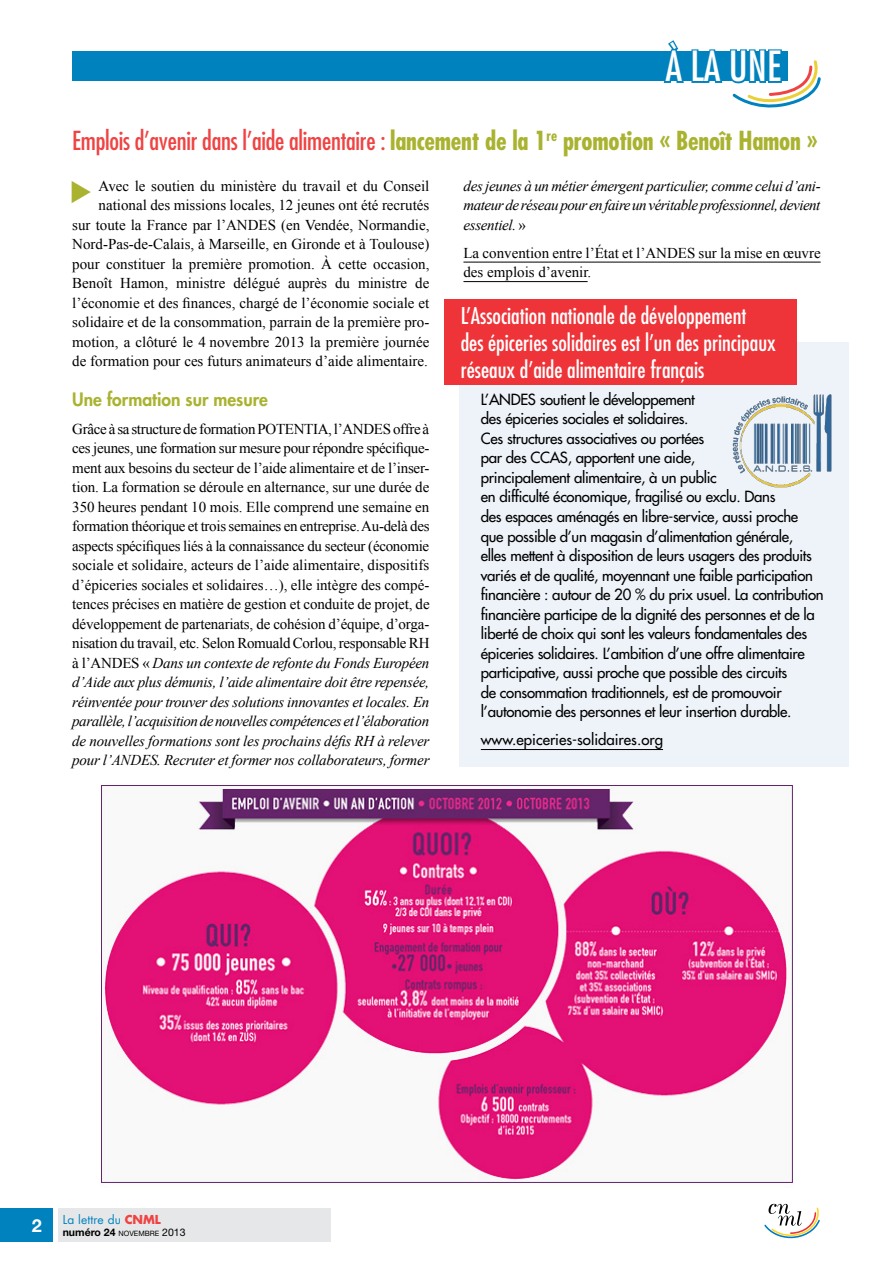
<style>
.page{position:relative;width:893px;height:1263px;background:#fff}
.page>*{position:absolute;margin:0;border:0;box-sizing:border-box;transform-origin:0 0}
.t1{font:condensed 40.5px "Futura";color:#fff}
.t2{font:condensed 25.5px "Futura";letter-spacing:-.01em;color:#ef4343}
.t3{font:condensed 22.5px/27px "Futura";color:#fff}
.t4{font:800 18px "Futura";color:#a9b330}
.t5{font:15px/19.5px "Times New Roman";color:#000;text-align:right}
.t6{font:15px/19.5px "Futura";letter-spacing:-.02em;color:#000}
.t7{font:italic 15px/19.5px "Times New Roman";letter-spacing:-.03em;color:#000;text-align:justify}
.t8{font:15px "Futura";color:#000}
.t9{font:12px "Futura";letter-spacing:.01em;color:#0082be}
.t10{font:700 10.5px "Helvetica Neue";color:#000}
.s1{font-weight:700;color:#a9b330}
.s2{font-style:italic}
.s3{font-style:normal}
.s4{font-weight:700;color:#ef4343}
.s5{font-weight:400;font-size:7.35px}
.s6{font-weight:400}
</style>
<div class="page">
<div style="left:72px;top:51px;width:715px;height:29px;background:#0082be"></div>
<div style="left:0;top:1209px;width:53px;height:33px;background:#0082be"></div>
<div style="left:58px;top:1209px;width:273px;height:33px;background:#e6e7e8"></div>
<svg style="left:764px;top:1204px;width:56px;height:35px"></svg>
<svg style="left:662px;top:40px;width:159px;height:68px"></svg>
<hr style="left:463px;top:262px;width:358px;height:1px;background:#000">
<hr style="left:463px;top:281px;width:125px;height:1px;background:#000">
<div style="left:460px;top:342px;width:389px;height:425px;background:#eef3f9"></div>
<hr style="left:481px;top:749px;width:182px;height:1px;background:#000">
<div style="left:444px;top:299px;width:353px;height:85px;background:#ee3439"></div>
<img style="left:732px;top:394px;width:100px;height:94px">
<img style="left:101px;top:785px;width:692px;height:399px">
<h1 class="t1" style="left:665px;top:42px;width:81px">àla une</h1>
<h2 class="t2" style="left:72px;top:125px;width:747px">Emplois d’avenir dans l’aide alimentaire : <span class="s1">lancement de la 1</span><sup>re</sup> <span class="s1">promotion « Benoît Hamon »</span></h2>
<p class="t5" style="left:72px;top:176px;width:359px">Avec le soutien du ministère du travail et du Conseil national des missions locales, 12 jeunes ont été recrutés<br>sur toute la France par l’ANDES (en Vendée, Normandie, Nord-Pas-de-Calais, à Marseille, en Gironde et à Toulouse) pour constituer la première promotion. À cette occasion, Benoît Hamon, ministre délégué auprès du ministre de l’économie et des finances, chargé de l’économie sociale et solidaire et de la consommation, parrain de la première pro&shy;motion, a clôturé le 4 novembre 2013 la première journée de formation pour ces futurs animateurs d’aide alimentaire.</p>
<p class="t4" style="left:72px;top:388px;width:197px">Une formation sur mesure</p>
<p class="t5" style="left:72px;top:419px;width:359px;text-align:justify">Grâce à sa structure de formation POTENTIA, l’ANDES offre à ces jeunes, une formation sur mesure pour répondre spécifique&shy;ment aux besoins du secteur de l’aide alimentaire et de l’inser&shy;tion. La formation se déroule en alternance, sur une durée de 350 heures pendant 10 mois. Elle comprend une semaine en formation théorique et trois semaines en entreprise. Au-delà des aspects spécifiques liés à la connaissance du secteur (économie sociale et solidaire, acteurs de l’aide alimentaire, dispositifs d’épiceries sociales et solidaires…), elle intègre des compé&shy;tences précises en matière de gestion et conduite de projet, de développement de partenariats, de cohésion d’équipe, d’orga&shy;nisation du travail, etc. Selon Romuald Corlou, responsable RH à l’ANDES « <span class="s2">Dans un contexte de refonte du Fonds Européen d’Aide aux plus démunis, l’aide alimentaire doit être repensée, réinventée pour trouver des solutions innovantes et locales. En parallèle, l’acquisition de nouvelles compétences et l’élaboration de nouvelles formations sont les prochains défis RH à relever pour l’ANDES. Recruter et former nos collaborateurs, former</span></p>
<p class="t7" style="left:463px;top:175px;width:359px">des jeunes à un métier émergent particulier, comme celui d’ani&shy;mateur de réseau pour en faire un véritable professionnel, devient essentiel. <span class="s3">»</span></p>
<p class="t5" style="left:463px;top:243px;width:359px;text-align:left">La convention entre l’État et l’ANDES sur la mise en œuvre des emplois d’avenir.</p>
<h3 class="t3" style="left:461px;top:302px;width:317px">L’Association nationale de développement<br>des épiceries solidaires est l’un des principaux réseaux d’aide alimentaire français</h3>
<p class="t6" style="left:481px;top:390px;width:344px">L’ANDES soutient le développement<br>des épiceries sociales et solidaires.<br>Ces structures associatives ou portées<br>par des CCAS, apportent une aide,<br>principalement alimentaire, à un public<br>en difficulté économique, fragilisé ou exclu. Dans<br>des espaces aménagés en libre-service, aussi proche que possible d’un magasin d’alimentation générale,<br>elles mettent à disposition de leurs usagers des produits variés et de qualité, moyennant une faible participation financière : autour de 20 % du prix usuel. La contribution financière participe de la dignité des personnes et de la liberté de choix qui sont les valeurs fondamentales des épiceries solidaires. L’ambition d’une offre alimentaire participative, aussi proche que possible des circuits<br>de consommation traditionnels, est de promouvoir l’autonomie des personnes et leur insertion durable.</p>
<p class="t8" style="left:481px;top:730px;width:184px">www.epiceries-solidaires.org</p>
<p class="t9" style="left:63px;top:1211px;width:100px">La lettre du <span class="s4">CNML</span></p>
<p class="t10" style="left:32px;top:1226px;width:155px"><sup>2</sup> numéro 24 <span class="s5">NOVEMBRE</span> <span class="s6">2013</span></p>
</div>
